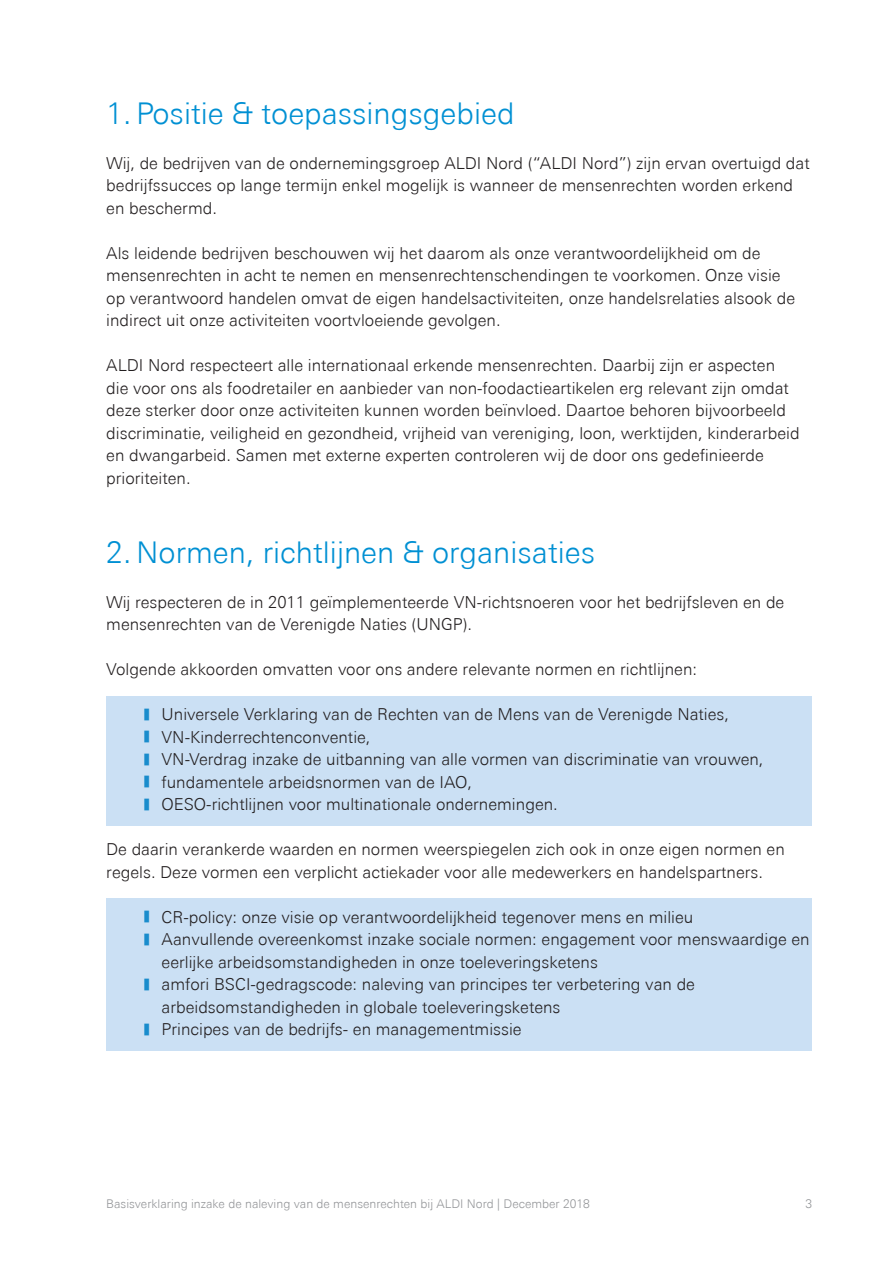
<style>
.page{position:relative;width:893px;height:1263px;background:#fff}
.page>*{position:absolute;margin:0;border:0;box-sizing:border-box;transform-origin:0 0}
.t1{font:300 30px "Univers Next Pro";color:#0090d3}
.t2{font:300 16.5px/22.5px "Univers Next Pro";color:#231f20}
.t3{font:300 12px "Univers Next Pro";color:#939598}
</style>
<div class="page">
<div style="left:106px;top:696px;width:706px;height:39px;background:#cbe0f4"></div>
<div style="left:106px;top:719px;width:706px;height:39px;background:#cbe0f4"></div>
<div style="left:106px;top:741px;width:706px;height:39px;background:#cbe0f4"></div>
<div style="left:106px;top:764px;width:706px;height:39px;background:#cbe0f4"></div>
<div style="left:106px;top:786px;width:706px;height:39px;background:#cbe0f4"></div>
<div style="left:106px;top:899px;width:706px;height:39px;background:#cbe0f4"></div>
<div style="left:106px;top:921px;width:706px;height:62px;background:#cbe0f4"></div>
<div style="left:106px;top:966px;width:706px;height:62px;background:#cbe0f4"></div>
<div style="left:106px;top:1011px;width:706px;height:39px;background:#cbe0f4"></div>
<h1 class="t1" style="left:106px;top:96px;width:410px">1. Positie &amp; toepassingsgebied</h1>
<p class="t2" style="left:106px;top:152px;width:705px">Wij, de bedrijven van de ondernemingsgroep ALDI Nord (“ALDI Nord”) zijn ervan overtuigd dat bedrijfssucces op lange termijn enkel mogelijk is wanneer de mensenrechten worden erkend en beschermd.</p>
<p class="t2" style="left:106px;top:242px;width:690px">Als leidende bedrijven beschouwen wij het daarom als onze verantwoordelijkheid om de mensenrechten in acht te nemen en mensenrechtenschendingen te voorkomen. Onze visie op verantwoord handelen omvat de eigen handelsactiviteiten, onze handelsrelaties alsook de indirect uit onze activiteiten voortvloeiende gevolgen.</p>
<p class="t2" style="left:106px;top:354px;width:695px">ALDI Nord respecteert alle internationaal erkende mensenrechten. Daarbij zijn er aspecten die voor ons als foodretailer en aanbieder van non-foodactieartikelen erg relevant zijn omdat deze sterker door onze activiteiten kunnen worden beïnvloed. Daartoe behoren bijvoorbeeld discriminatie, veiligheid en gezondheid, vrijheid van vereniging, loon, werktijden, kinderarbeid en dwangarbeid. Samen met externe experten controleren wij de door ons gedefinieerde prioriteiten.</p>
<h1 class="t1" style="left:106px;top:534px;width:490px">2. Normen, richtlijnen &amp; organisaties</h1>
<p class="t2" style="left:106px;top:590px;width:680px">Wij respecteren de in 2011 geïmplementeerde VN-richtsnoeren voor het bedrijfsleven en de mensenrechten van de Verenigde Naties (UNGP).</p>
<p class="t2" style="left:106px;top:658px;width:592px">Volgende akkoorden omvatten voor ons andere relevante normen en richtlijnen:</p>
<p class="t2" style="left:162px;top:703px;width:603px">Universele Verklaring van de Rechten van de Mens van de Verenigde Naties, VN-Kinderrechtenconventie,<br>VN-Verdrag inzake de uitbanning van alle vormen van discriminatie van vrouwen, fundamentele arbeidsnormen van de IAO,<br>OESO-richtlijnen voor multinationale ondernemingen.</p>
<p class="t2" style="left:106px;top:838px;width:680px">De daarin verankerde waarden en normen weerspiegelen zich ook in onze eigen normen en regels. Deze vormen een verplicht actiekader voor alle medewerkers en handelspartners.</p>
<p class="t2" style="left:162px;top:905px;width:650px">CR-policy: onze visie op verantwoordelijkheid tegenover mens en milieu<br>Aanvullende overeenkomst inzake sociale normen: engagement voor menswaardige en eerlijke arbeidsomstandigheden in onze toeleveringsketens<br>amfori BSCI-gedragscode: naleving van principes ter verbetering van de arbeidsomstandigheden in globale toeleveringsketens<br>Principes van de bedrijfs- en managementmissie</p>
<p class="t3" style="left:106px;top:1196px;width:485px">Basisverklaring inzake de naleving van de mensenrechten bij ALDI Nord | December 2018</p>
<p class="t3" style="left:805px;top:1196px;width:8px">3</p>
</div>
